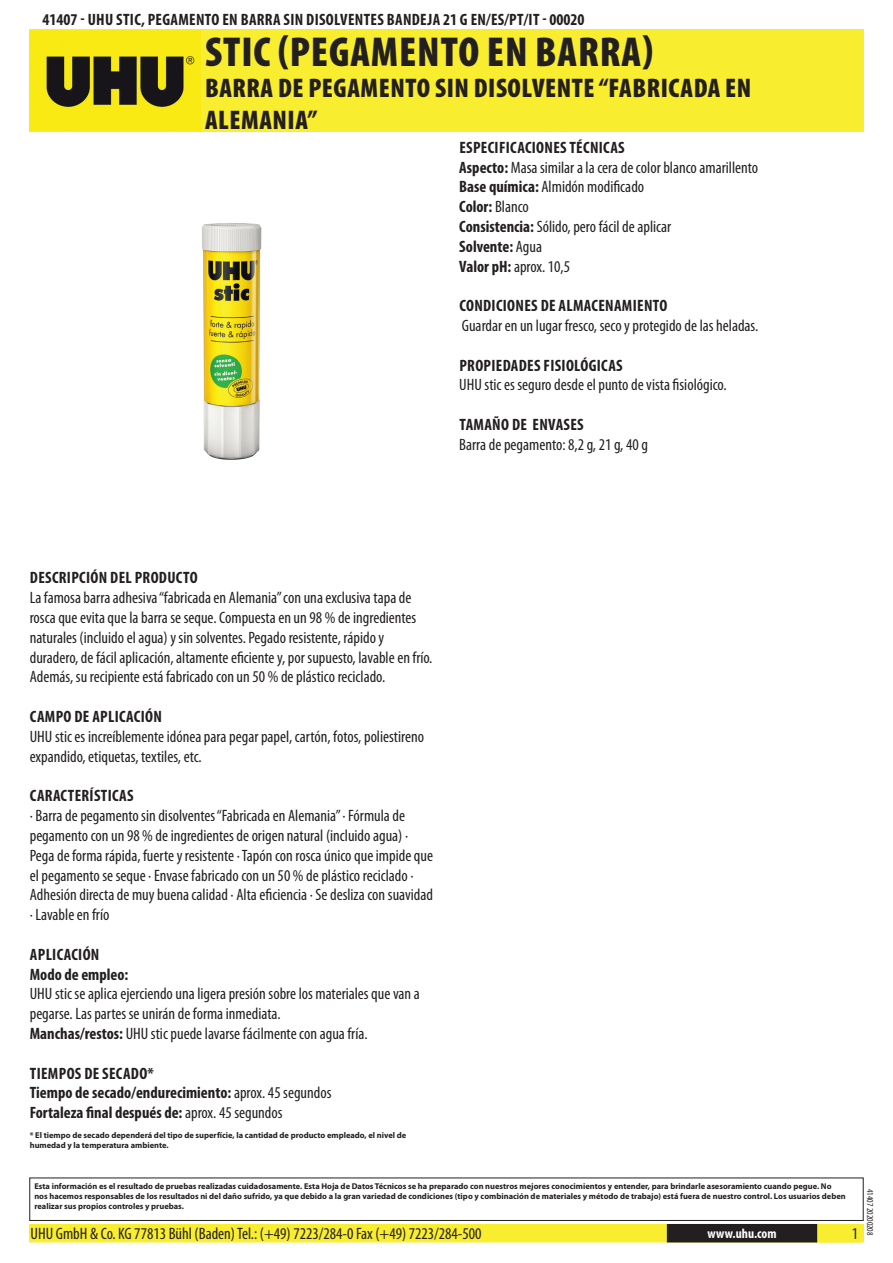
<style>
.page{position:relative;width:893px;height:1263px;background:#fff}
.page>*{position:absolute;margin:0;border:0;box-sizing:border-box;transform-origin:0 0}
.t1{font:900 condensed 42px "Myriad Pro";letter-spacing:.02em;color:#231f20}
.t2{font:900 condensed 27px/32.4px "Myriad Pro";letter-spacing:.02em;color:#231f20}
.t3{font:condensed 16.5px/19.8px "Myriad Pro";color:#231f20}
.t4{font:700 condensed 16.5px/19.8px "Myriad Pro";letter-spacing:.02em;color:#231f20}
.t5{font:700 condensed 13.5px "Myriad Pro";letter-spacing:.015em;color:#fff}
.t6{font:condensed 9px "Myriad Pro";color:#231f20}
.t7{font:700 8.4px/10.1px "Myriad Pro";color:#231f20}
.s1{font-weight:700}
.s2{font-weight:400}
</style>
<div class="page">
<div style="left:30px;top:1225px;width:833px;height:17px;background:#f8ed2e"></div>
<div style="left:29px;top:1224px;width:835px;height:18px;border:2px solid #f8ed2e"></div>
<div style="left:816px;top:1224px;width:44px;height:18px;border:2px solid #f8ed2e"></div>
<div style="left:668px;top:1225px;width:148px;height:17px;background:#231f20"></div>
<div style="left:667px;top:1224px;width:150px;height:18px;border:2px solid #231f20"></div>
<div style="left:29px;top:1177px;width:835px;height:44px;border:1px solid #231f20"></div>
<div style="left:30px;top:30px;width:834px;height:102px;background:#f8ed2e"></div>
<img style="left:30px;top:31px;width:171px;height:100px">
<img style="left:202px;top:223px;width:60px;height:237px">
<p class="t4" style="left:43px;top:9px;width:544px">41407 - UHU STIC, PEGAMENTO EN BARRA SIN DISOLVENTES BANDEJA 21 G EN/ES/PT/IT - 00020</p>
<h1 class="t1" style="left:205px;top:25px;width:449px">STIC (PEGAMENTO EN BARRA)</h1>
<h2 class="t2" style="left:205px;top:71px;width:548px">BARRA DE PEGAMENTO SIN DISOLVENTE “FABRICADA EN<br>ALEMANIA”</h2>
<p class="t3" style="left:459px;top:137px;width:300px"><span class="s1">ESPECIFICACIONES TÉCNICAS<br>ASPECTO:</span> Masa similar a la cera de color blanco amarillento<br><span class="s1">BASE QUÍMICA:</span> Almidón modificado<br><span class="s1">COLOR:</span> Blanco<br><span class="s1">CONSISTENCIA:</span> Sólido, pero fácil de aplicar<br><span class="s1">SOLVENTE:</span> Agua<br><span class="s1">VALOR PH:</span> aprox. 10,5</p>
<p class="t4" style="left:459px;top:295px;width:209px">CONDICIONES DE ALMACENAMIENTO</p>
<p class="t3" style="left:462px;top:315px;width:298px">Guardar en un lugar fresco, seco y protegido de las heladas.</p>
<p class="t4" style="left:459px;top:355px;width:165px">PROPIEDADES FISIOLÓGICAS</p>
<p class="t3" style="left:459px;top:375px;width:269px">UHU stic es seguro desde el punto de vista fisiológico.</p>
<p class="t4" style="left:459px;top:414px;width:126px">TAMAÑO DE ENVASES</p>
<p class="t3" style="left:459px;top:434px;width:190px">Barra de pegamento: 8,2 g, 21 g, 40 g</p>
<p class="t4" style="left:30px;top:568px;width:169px">DESCRIPCIÓN DEL PRODUCTO</p>
<p class="t3" style="left:30px;top:588px;width:404px">La famosa barra adhesiva “fabricada en Alemania” con una exclusiva tapa de rosca que evita que la barra se seque. Compuesta en un 98 % de ingredientes naturales (incluido el agua) y sin solventes. Pegado resistente, rápido y duradero, de fácil aplicación, altamente eficiente y, por supuesto, lavable en frío.<br>Además, su recipiente está fabricado con un 50 % de plástico reciclado.</p>
<p class="t4" style="left:30px;top:706px;width:134px">CAMPO DE APLICACIÓN</p>
<p class="t3" style="left:30px;top:726px;width:396px">UHU stic es increíblemente idónea para pegar papel, cartón, fotos, poliestireno expandido, etiquetas, textiles, etc.</p>
<p class="t4" style="left:30px;top:785px;width:105px">CARACTERÍSTICAS</p>
<p class="t3" style="left:30px;top:805px;width:405px">· Barra de pegamento sin disolventes “Fabricada en Alemania” · Fórmula de pegamento con un 98 % de ingredientes de origen natural (incluido agua) · Pega de forma rápida, fuerte y resistente · Tapón con rosca único que impide que el pegamento se seque · Envase fabricado con un 50 % de plástico reciclado · Adhesión directa de muy buena calidad · Alta eficiencia · Se desliza con suavidad · Lavable en frío</p>
<p class="t4" style="left:30px;top:944px;width:100px">APLICACIÓN<br>MODO DE EMPLEO:</p>
<p class="t3" style="left:30px;top:984px;width:392px">UHU stic se aplica ejerciendo una ligera presión sobre los materiales que van a pegarse. Las partes se unirán de forma inmediata.<br><span class="s1">MANCHAS/RESTOS:</span> UHU stic puede lavarse fácilmente con agua fría.</p>
<p class="t4" style="left:30px;top:1063px;width:303px">TIEMPOS DE SECADO*<br>TIEMPO DE SECADO/ENDURECIMIENTO: <span class="s2">aprox. 45 segundos<br></span>FORTALEZA FINAL DESPUÉS DE: <span class="s2">aprox. 45 segundos</span></p>
<p class="t7" style="left:30px;top:1130px;width:378px">* El tiempo de secado dependerá del tipo de superfície, la cantidad de producto empleado, el nivel de humedad y la temperatura ambiente.</p>
<p class="t7" style="left:34px;top:1181px;width:813px">Esta información es el resultado de pruebas realizadas cuidadosamente. Esta Hoja de Datos Técnicos se ha preparado con nuestros mejores conocimientos y entender, para brindarle asesoramiento cuando pegue. No nos hacemos responsables de los resultados ni del daño sufrido, ya que debido a la gran variedad de condiciones (tipo y combinación de materiales y método de trabajo) está fuera de nuestro control. Los usuarios deben realizar sus propios controles y pruebas.</p>
<p class="t3" style="left:31px;top:1224px;width:453px">UHU GmbH &amp; Co. KG 77813 Bühl (Baden) Tel.: (+49) 7223/284-0 Fax (+49) 7223/284-500</p>
<p class="t5" style="left:707px;top:1225px;width:71px">WWW.UHU.COM</p>
<p class="t3" style="left:852px;top:1224px;width:8px">1</p>
<p class="t6" style="left:875px;top:1189px;width:48px;rotate:90deg">41407 20200208</p>
</div>
